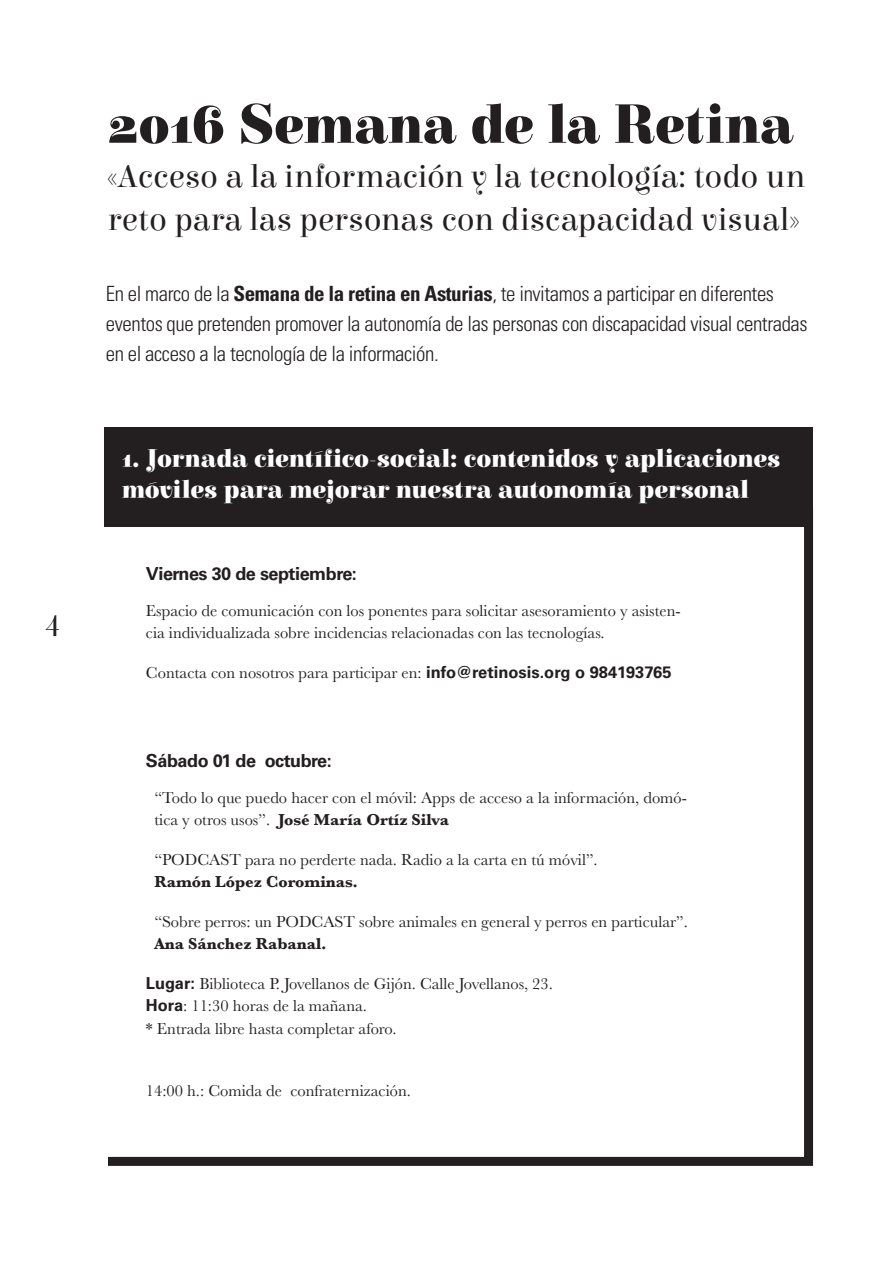
<style>
.page{position:relative;width:893px;height:1263px;background:#fff}
.page>*{position:absolute;margin:0;border:0;box-sizing:border-box;transform-origin:0 0}
.Articulos_titulo{font:900 55.5px "Elsie";letter-spacing:-.005em;color:#231f20}
.Articulos_titulo-2{font:33px/43.5px "Elsie";color:#231f20}
.t1{font:31.5px "Elsie";color:#231f20}
.Articulos_titulo-3{font:900 25.5px/30.6px "Elsie";letter-spacing:-.005em;color:#fff}
.entradillas{font:300 condensed 21px/30px "Univers LT Std";letter-spacing:-.02em;color:#231f20}
.fechas{font:700 18px "Univers LT Std";letter-spacing:-.025em;color:#231f20}
.Articulos_Texto{font:16.5px/22.5px "Baskerville";color:#231f20}
.s1{font-weight:700}
.s2{font-family:"Univers LT Std";font-weight:700}
</style>
<div class="page">
<div style="left:105px;top:427px;width:708px;height:100px;background:#231f20"></div>
<svg style="left:104px;top:498px;width:710px;height:668px"></svg>
<h3 class="t1" style="left:45px;top:602px;width:20px">4</h3>
<p class="Articulos_titulo" style="left:108px;top:94px;width:687px">2016 Semana de la Retina</p>
<p class="Articulos_titulo-2" style="left:108px;top:155px;width:699px">«Acceso a la información y la tecnología: todo un reto para las personas con discapacidad visual»</p>
<p class="entradillas" style="left:106px;top:279px;width:703px">En el marco de la <span class="s1">Semana de la retina en Asturias</span>, te invitamos a participar en diferentes eventos que pretenden promover la autonomía de las personas con discapacidad visual centradas en el acceso a la tecnología de la información.</p>
<p class="Articulos_titulo-3" style="left:122px;top:444px;width:660px">1. Jornada científico-social: contenidos y aplicaciones móviles para mejorar nuestra autonomía personal</p>
<p class="fechas" style="left:146px;top:563px;width:213px">Viernes 30 de septiembre:</p>
<p class="Articulos_Texto" style="left:146px;top:599px;width:536px">Espacio de comunicación con los ponentes para solicitar asesoramiento y asisten&shy;cia individualizada sobre incidencias relacionadas con las tecnologías.</p>
<p class="Articulos_Texto" style="left:146px;top:661px;width:527px">Contacta con nosotros para participar en: <span class="s2">info@retinosis.org o 984193765</span></p>
<p class="fechas" style="left:146px;top:750px;width:187px">Sábado 01 de octubre:</p>
<p class="Articulos_Texto" style="left:154px;top:786px;width:534px">“Todo lo que puedo hacer con el móvil: Apps de acceso a la información, domó&shy;tica y otros usos”. <span class="s1">José María Ortíz Silva</span></p>
<p class="Articulos_Texto" style="left:154px;top:848px;width:445px">“PODCAST para no perderte nada. Radio a la carta en tú móvil”.<br><span class="s1">Ramón López Corominas.</span></p>
<p class="Articulos_Texto" style="left:154px;top:910px;width:535px">“Sobre perros: un PODCAST sobre animales en general y perros en particular”.<br><span class="s1">Ana Sánchez Rabanal.</span></p>
<p class="Articulos_Texto" style="left:146px;top:972px;width:408px"><span class="s2">Lugar:</span> Biblioteca P. Jovellanos de Gijón. Calle Jovellanos, 23.<br><span class="s2">Hora</span>: 11:30 horas de la mañana.<br>* Entrada libre hasta completar aforo.</p>
<p class="Articulos_Texto" style="left:146px;top:1079px;width:266px">14:00 h.: Comida de confraternización.</p>
</div>
